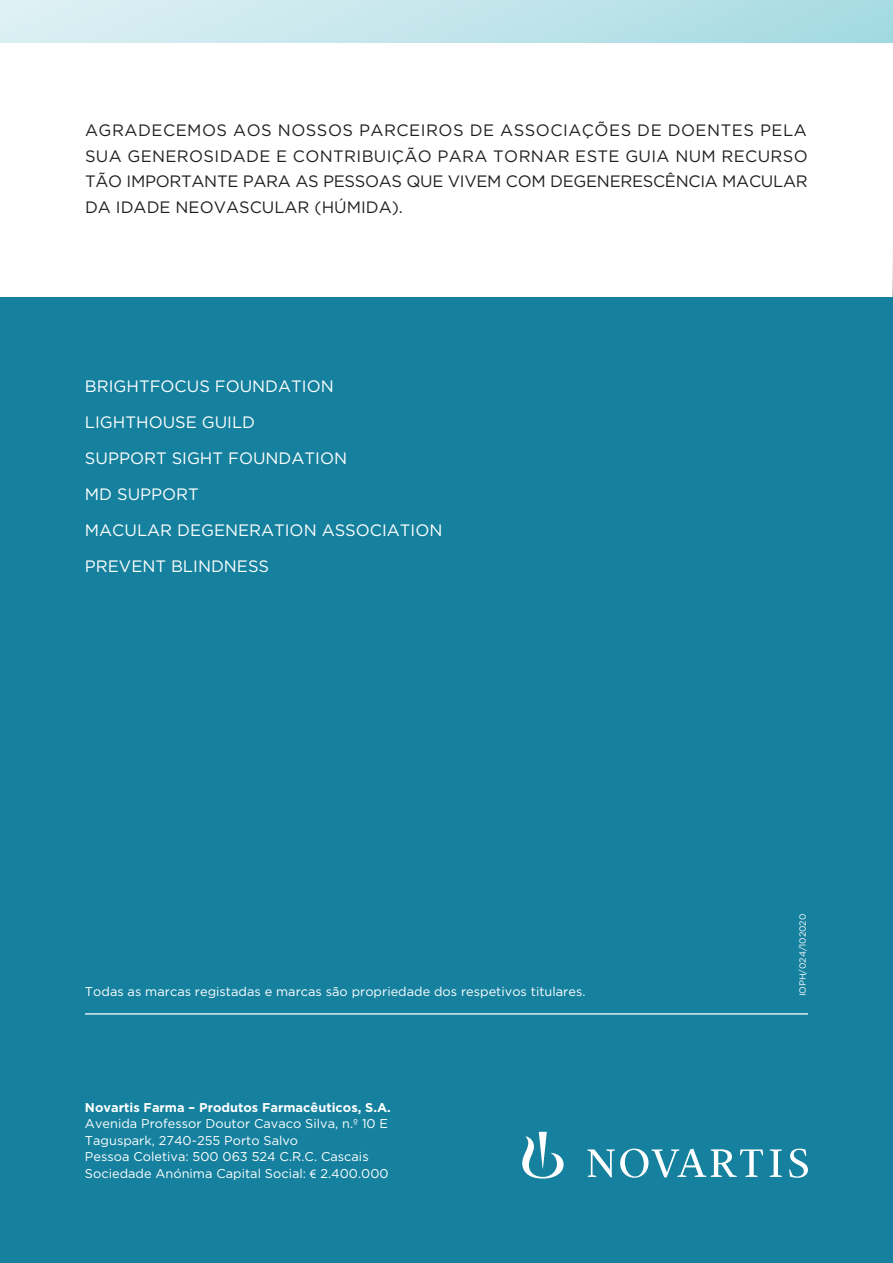
<style>
.page{position:relative;width:893px;height:1263px;background:#fff}
.page>*{position:absolute;margin:0;border:0;box-sizing:border-box;transform-origin:0 0}
.t1{font:16.5px/25.5px "Gotham";letter-spacing:-.02em;color:#231f20;text-align:justify}
.t2{font:16.5px/36px "Gotham";color:#fff}
.t3{font:12.75px/16.5px "Gotham";color:#fff}
.t4{font:700 12.75px "Gotham";color:#fff}
.t5{font:9px "Gotham";color:#fff}
.s1{font-family:"Myriad Pro"}
</style>
<div class="page">
<svg style="left:892px;top:60px;width:1px;height:238px"></svg>
<div style="left:0;top:0;width:893px;height:43px;background:linear-gradient(to right,#dff1f4,#a6dae2)"></div>
<hr style="left:892px;top:0;width:1px;height:43px;background:#a4dae2">
<div style="left:0;top:298px;width:893px;height:965px;background:#15819e"></div>
<hr style="left:85px;top:1013px;width:723px;height:1px;background:#fff">
<svg style="left:522px;top:1132px;width:286px;height:46px"></svg>
<p class="t1" style="left:85px;top:117px;width:724px">AGRADECEMOS AOS NOSSOS PARCEIROS DE ASSOCIAÇÕES DE DOENTES PELA SUA GENEROSIDADE E CONTRIBUIÇÃO PARA TORNAR ESTE GUIA NUM RECURSO TÃO IMPORTANTE PARA AS PESSOAS QUE VIVEM COM DEGENERESCÊNCIA MACULAR DA IDADE NEOVASCULAR (HÚMIDA).</p>
<p class="t2" style="left:85px;top:368px;width:359px">BRIGHTFOCUS FOUNDATION<br>LIGHTHOUSE GUILD<br>SUPPORT SIGHT FOUNDATION<br>MD SUPPORT<br>MACULAR DEGENERATION ASSOCIATION<br>PREVENT BLINDNESS</p>
<p class="t3" style="left:85px;top:983px;width:502px">Todas as marcas registadas e marcas são propriedade dos respetivos titulares.</p>
<p class="t4" style="left:85px;top:1100px;width:307px">Novartis Farma – Produtos Farmacêuticos, S.A.</p>
<p class="t3" style="left:85px;top:1115px;width:305px">Avenida Professor Doutor Cavaco Silva, n.º 10 E Taguspark, 2740-255 Porto Salvo<br>Pessoa Coletiva: 500 063 524 C.R.C. Cascais Sociedade Anónima Capital Social: <span class="s1">€</span> 2.400.000</p>
<p class="t5" style="left:797px;top:996px;width:84px;rotate:-90deg">IOPH/024/102020</p>
</div>
